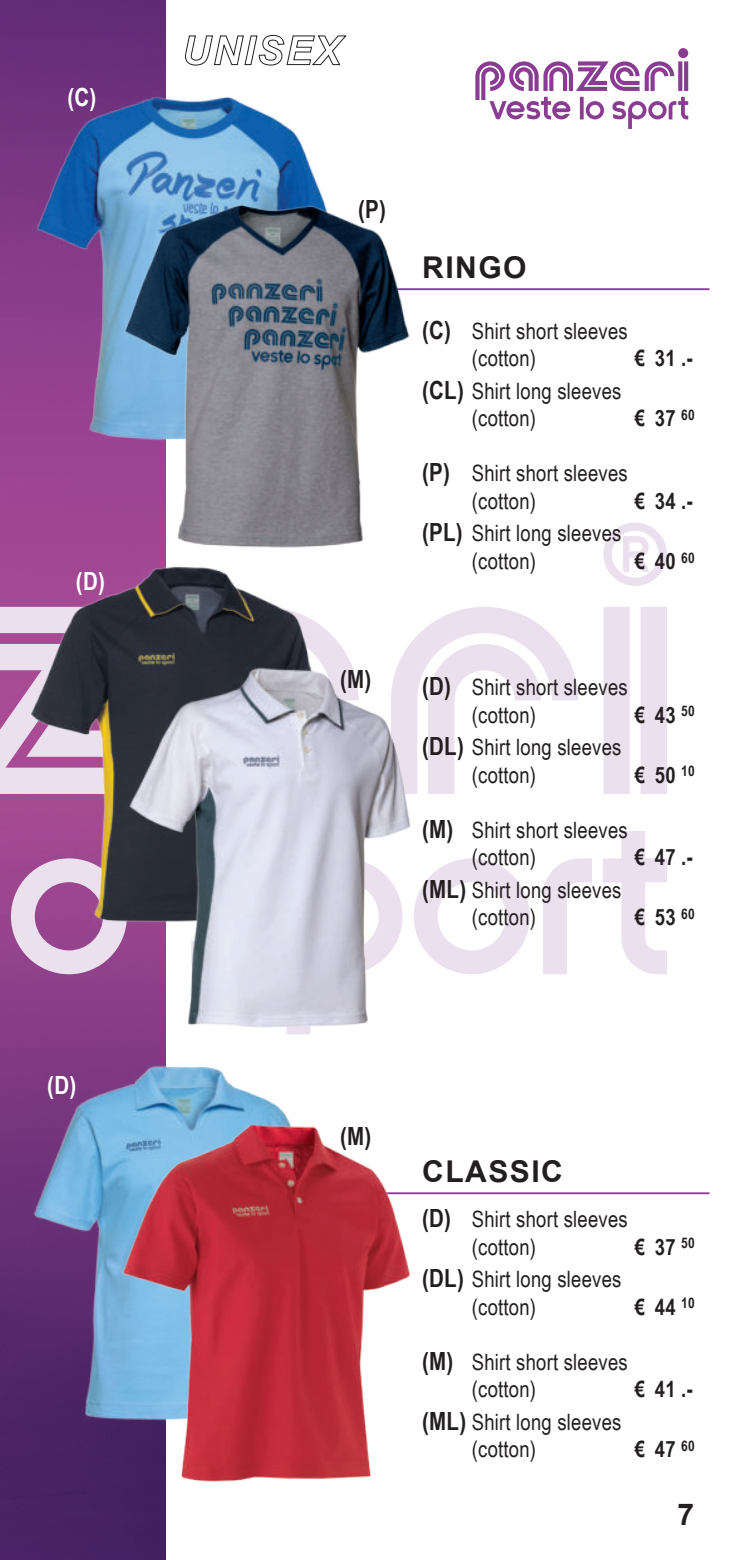
<style>
.page{position:relative;width:745px;height:1560px;background:#fff}
.page>*{position:absolute;margin:0;border:0;box-sizing:border-box;transform-origin:0 0}
.t1{font:700 30px "Arial";letter-spacing:.05em;color:#231f20}
.t2{font:700 25px "Arial Narrow";color:#fff}
.t3{font:700 25px "Arial Narrow";color:#231f20}
.t4{font:22.5px/27.5px "Arial Narrow";letter-spacing:.01em;color:#231f20}
.t5{font:700 22.5px "Arial Narrow";letter-spacing:.01em;color:#231f20}
.s1{font-weight:700;font-size:25px}
</style>
<div class="page">
<hr style="left:229px;top:288px;width:480px;height:2px;background:#8a3b92">
<hr style="left:229px;top:1192px;width:480px;height:2px;background:#8a3b92">
<img style="left:0;top:0;width:165px;height:1559px">
<svg style="left:0;top:606px;width:666px;height:428px"></svg>
<svg style="left:603px;top:522px;width:63px;height:64px"></svg>
<svg style="left:475px;top:48px;width:212px;height:81px"></svg>
<img style="left:21px;top:1051px;width:235px;height:395px">
<img style="left:110px;top:1095px;width:331px;height:408px">
<img style="left:30px;top:69px;width:283px;height:388px">
<img style="left:21px;top:534px;width:318px;height:418px">
<img style="left:114px;top:636px;width:303px;height:415px">
<img style="left:110px;top:174px;width:311px;height:404px">
<svg style="left:185px;top:35px;width:162px;height:31px"></svg>
<p class="t2" style="left:67px;top:88px;width:30px">(C)</p>
<p class="t2" style="left:76px;top:572px;width:30px">(D)</p>
<p class="t2" style="left:47px;top:1075px;width:30px">(D)</p>
<p class="t3" style="left:358px;top:200px;width:29px">(P)</p>
<h1 class="t1" style="left:422px;top:256px;width:106px">RINGO</h1>
<p class="t4" style="left:471px;top:319px;width:157px;text-indent:-50px"><span class="s1">(C)</span> Shirt short sleeves (cotton)</p>
<p class="t5" style="left:634px;top:350px;width:59px">€ 31 .-</p>
<p class="t4" style="left:471px;top:379px;width:151px;text-indent:-50px"><span class="s1">(CL)</span> Shirt long sleeves (cotton)</p>
<p class="t5" style="left:634px;top:410px;width:61px">€ 37 <sup>60</sup></p>
<p class="t4" style="left:471px;top:461px;width:157px;text-indent:-50px"><span class="s1">(P)</span> Shirt short sleeves (cotton)</p>
<p class="t5" style="left:634px;top:492px;width:59px">€ 34 .-</p>
<p class="t4" style="left:471px;top:521px;width:151px;text-indent:-50px"><span class="s1">(PL)</span> Shirt long sleeves (cotton)</p>
<p class="t5" style="left:634px;top:552px;width:61px">€ 40 <sup>60</sup></p>
<p class="t3" style="left:340px;top:669px;width:33px">(M)</p>
<p class="t4" style="left:471px;top:675px;width:157px;text-indent:-50px"><span class="s1">(D)</span> Shirt short sleeves (cotton)</p>
<p class="t5" style="left:634px;top:706px;width:61px">€ 43 <sup>50</sup></p>
<p class="t4" style="left:471px;top:735px;width:151px;text-indent:-50px"><span class="s1">(DL)</span> Shirt long sleeves (cotton)</p>
<p class="t5" style="left:634px;top:766px;width:61px">€ 50 <sup>10</sup></p>
<p class="t4" style="left:471px;top:818px;width:157px;text-indent:-50px"><span class="s1">(M)</span> Shirt short sleeves (cotton)</p>
<p class="t5" style="left:634px;top:848px;width:59px">€ 47 .-</p>
<p class="t4" style="left:471px;top:878px;width:151px;text-indent:-50px"><span class="s1">(ML)</span> Shirt long sleeves (cotton)</p>
<p class="t5" style="left:634px;top:908px;width:61px">€ 53 <sup>60</sup></p>
<p class="t3" style="left:340px;top:1126px;width:33px">(M)</p>
<h1 class="t1" style="left:422px;top:1160px;width:142px">CLASSIC</h1>
<p class="t4" style="left:471px;top:1207px;width:157px;text-indent:-50px"><span class="s1">(D)</span> Shirt short sleeves (cotton)</p>
<p class="t5" style="left:634px;top:1238px;width:61px">€ 37 <sup>50</sup></p>
<p class="t4" style="left:471px;top:1267px;width:151px;text-indent:-50px"><span class="s1">(DL)</span> Shirt long sleeves (cotton)</p>
<p class="t5" style="left:634px;top:1298px;width:61px">€ 44 <sup>10</sup></p>
<p class="t4" style="left:471px;top:1349px;width:157px;text-indent:-50px"><span class="s1">(M)</span> Shirt short sleeves (cotton)</p>
<p class="t5" style="left:634px;top:1380px;width:59px">€ 41 .-</p>
<p class="t4" style="left:471px;top:1409px;width:151px;text-indent:-50px"><span class="s1">(ML)</span> Shirt long sleeves (cotton)</p>
<p class="t5" style="left:634px;top:1440px;width:61px">€ 47 <sup>60</sup></p>
<h1 class="t1" style="left:677px;top:1503px;width:18px">7</h1>
</div>
